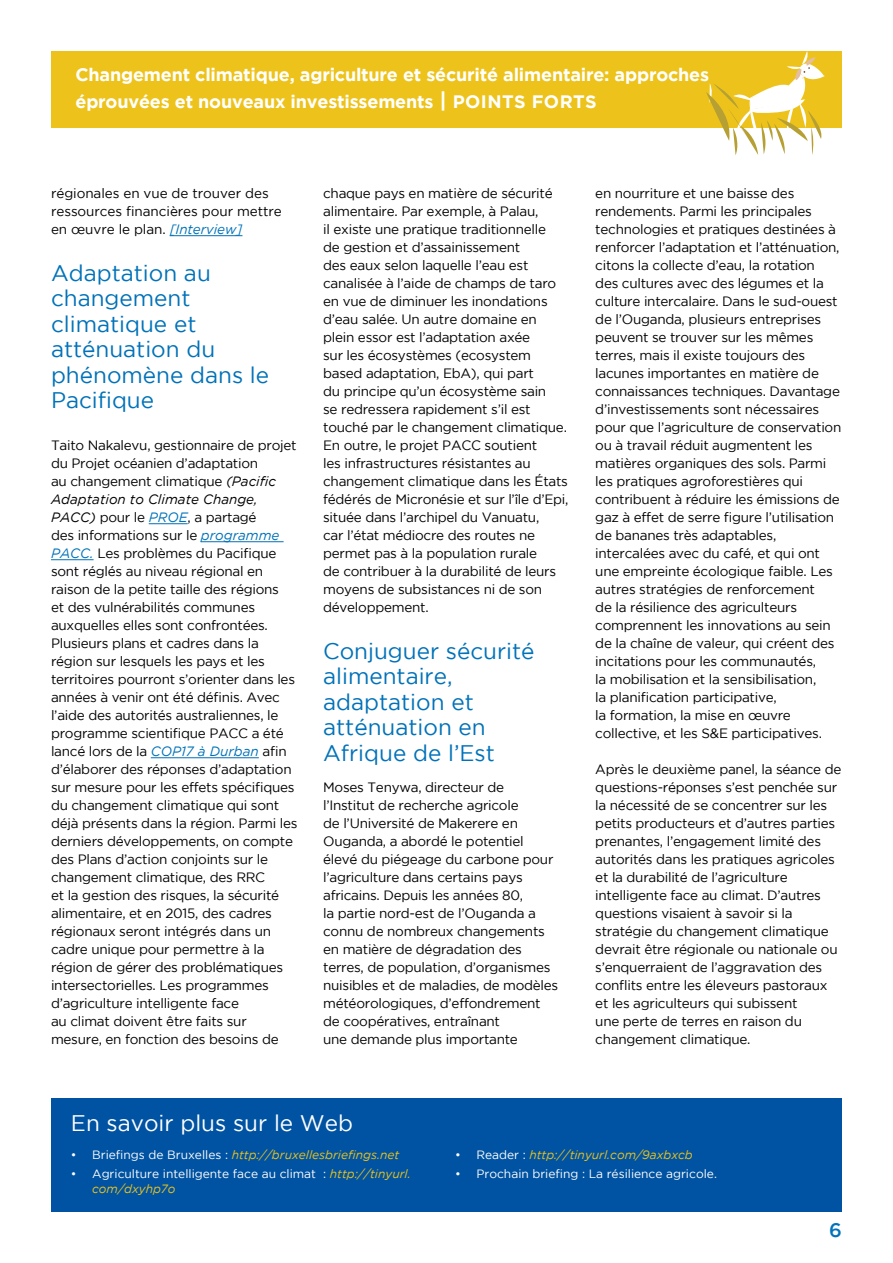
<style>
.page{position:relative;width:893px;height:1263px;background:#fff}
.page>*{position:absolute;margin:0;border:0;box-sizing:border-box;transform-origin:0 0}
.B-HEAD{font:22.5px/25.5px "Gotham";color:#0072b9}
.FURTHER_INFO_HEADER{font:22.5px "Gotham";color:#fff}
.t1{font:500 19.5px "Gotham";color:#0072bc}
.t2{font:700 18px/27.3px "Gotham";letter-spacing:-.01em;color:#fff}
.BODY{font:13.5px/18px "Gotham";letter-spacing:-.02em;color:#000}
.t3{font:12px/15px "Gotham";color:#fff}
.t4{font:italic 12px "Gotham";color:#ecc31c}
.s1{font-size:21px}
.s2{font-style:italic;color:#0072b9}
.s3{font-style:italic}
.s4{font-style:normal;color:#fff}
.s5{font-style:italic;color:#ecc31c}
</style>
<div class="page">
<div style="left:51px;top:51px;width:791px;height:77px;background:#edc31b"></div>
<hr style="left:170px;top:235px;width:72px;height:1px;background:#0072b9">
<hr style="left:149px;top:523px;width:39px;height:1px;background:#0072b9">
<hr style="left:201px;top:541px;width:83px;height:1px;background:#0072b9">
<hr style="left:51px;top:559px;width:43px;height:1px;background:#0072b9">
<hr style="left:151px;top:757px;width:108px;height:1px;background:#0072b9">
<svg style="left:706px;top:51px;width:119px;height:104px"></svg>
<div style="left:51px;top:1098px;width:791px;height:114px;background:#0053a2"></div>
<p class="t2" style="left:75px;top:61px;width:635px">Changement climatique, agriculture et sécurité alimentaire: approches éprouvées et nouveaux investissements <span class="s1">|</span> POINTS FORTS</p>
<p class="BODY" style="left:51px;top:184px;width:232px">régionales en vue de trouver des ressources financières pour mettre en œuvre le plan. <span class="s2">[Interview]</span></p>
<p class="B-HEAD" style="left:51px;top:260px;width:220px">Adaptation au changement climatique et atténuation du phénomène dans le<br>Pacifique</p>
<p class="BODY" style="left:51px;top:436px;width:248px">Taito Nakalevu, gestionnaire de projet du Projet océanien d’adaptation<br>au changement climatique <span class="s3">(Pacific Adaptation to Climate Change, PACC)</span> pour le <span class="s2">PROE</span>, a partagé<br>des informations sur le <span class="s2">programme PACC.</span> Les problèmes du Pacifique sont réglés au niveau régional en raison de la petite taille des régions<br>et des vulnérabilités communes auxquelles elles sont confrontées.<br>Plusieurs plans et cadres dans la région sur lesquels les pays et les territoires pourront s’orienter dans les années à venir ont été définis. Avec l’aide des autorités australiennes, le programme scientifique PACC a été lancé lors de la <span class="s2">COP17 à Durban</span> afin d’élaborer des réponses d’adaptation sur mesure pour les effets spécifiques du changement climatique qui sont déjà présents dans la région. Parmi les derniers développements, on compte des Plans d’action conjoints sur le changement climatique, des RRC<br>et la gestion des risques, la sécurité alimentaire, et en 2015, des cadres régionaux seront intégrés dans un cadre unique pour permettre à la région de gérer des problématiques intersectorielles. Les programmes d’agriculture intelligente face<br>au climat doivent être faits sur mesure, en fonction des besoins de</p>
<p class="BODY" style="left:323px;top:184px;width:247px">chaque pays en matière de sécurité alimentaire. Par exemple, à Palau,<br>il existe une pratique traditionnelle<br>de gestion et d’assainissement<br>des eaux selon laquelle l’eau est canalisée à l’aide de champs de taro en vue de diminuer les inondations d’eau salée. Un autre domaine en plein essor est l’adaptation axée<br>sur les écosystèmes (ecosystem based adaptation, EbA), qui part<br>du principe qu’un écosystème sain<br>se redressera rapidement s’il est touché par le changement climatique.<br>En outre, le projet PACC soutient<br>les infrastructures résistantes au changement climatique dans les États fédérés de Micronésie et sur l’île d’Epi, située dans l’archipel du Vanuatu,<br>car l’état médiocre des routes ne permet pas à la population rurale<br>de contribuer à la durabilité de leurs moyens de subsistances ni de son développement.</p>
<p class="B-HEAD" style="left:323px;top:638px;width:213px">Conjuguer sécurité alimentaire, adaptation et atténuation en<br>Afrique de l’Est</p>
<p class="BODY" style="left:323px;top:778px;width:237px">Moses Tenywa, directeur de l’Institut de recherche agricole<br>de l’Université de Makerere en<br>Ouganda, a abordé le potentiel élevé du piégeage du carbone pour l’agriculture dans certains pays africains. Depuis les années 80,<br>la partie nord-est de l’Ouganda a connu de nombreux changements en matière de dégradation des terres, de population, d’organismes nuisibles et de maladies, de modèles météorologiques, d’effondrement de coopératives, entraînant<br>une demande plus importante</p>
<p class="BODY" style="left:595px;top:184px;width:248px">en nourriture et une baisse des rendements. Parmi les principales technologies et pratiques destinées à renforcer l’adaptation et l’atténuation, citons la collecte d’eau, la rotation des cultures avec des légumes et la culture intercalaire. Dans le sud-ouest de l’Ouganda, plusieurs entreprises peuvent se trouver sur les mêmes terres, mais il existe toujours des lacunes importantes en matière de connaissances techniques. Davantage d’investissements sont nécessaires pour que l’agriculture de conservation ou à travail réduit augmentent les matières organiques des sols. Parmi les pratiques agroforestières qui contribuent à réduire les émissions de gaz à effet de serre figure l’utilisation de bananes très adaptables, intercalées avec du café, et qui ont une empreinte écologique faible. Les autres stratégies de renforcement<br>de la résilience des agriculteurs comprennent les innovations au sein de la chaîne de valeur, qui créent des incitations pour les communautés,<br>la mobilisation et la sensibilisation,<br>la planification participative,<br>la formation, la mise en œuvre collective, et les S&amp;E participatives.</p>
<p class="BODY" style="left:595px;top:760px;width:248px">Après le deuxième panel, la séance de questions-réponses s’est penchée sur la nécessité de se concentrer sur les petits producteurs et d’autres parties prenantes, l’engagement limité des autorités dans les pratiques agricoles et la durabilité de l’agriculture intelligente face au climat. D’autres questions visaient à savoir si la stratégie du changement climatique devrait être régionale ou nationale ou s’enquerraient de l’aggravation des conflits entre les éleveurs pastoraux et les agriculteurs qui subissent<br>une perte de terres en raison du changement climatique.</p>
<p class="FURTHER_INFO_HEADER" style="left:71px;top:1111px;width:284px">En savoir plus sur le Web</p>
<p class="t4" style="left:71px;top:1148px;width:330px"><span class="s4">• Briefings de Bruxelles :</span> http://bruxellesbriefings.net</p>
<p class="t3" style="left:92px;top:1166px;width:320px;text-indent:-21px">• Agriculture intelligente face au climat : <span class="s5">http://tinyurl. com/dxyhp7o</span></p>
<p class="t4" style="left:455px;top:1148px;width:239px"><span class="s4">• Reader :</span> http://tinyurl.com/9axbxcb</p>
<p class="t3" style="left:455px;top:1166px;width:263px">• Prochain briefing : La résilience agricole.</p>
<p class="t1" style="left:829px;top:1218px;width:14px">6</p>
</div>
